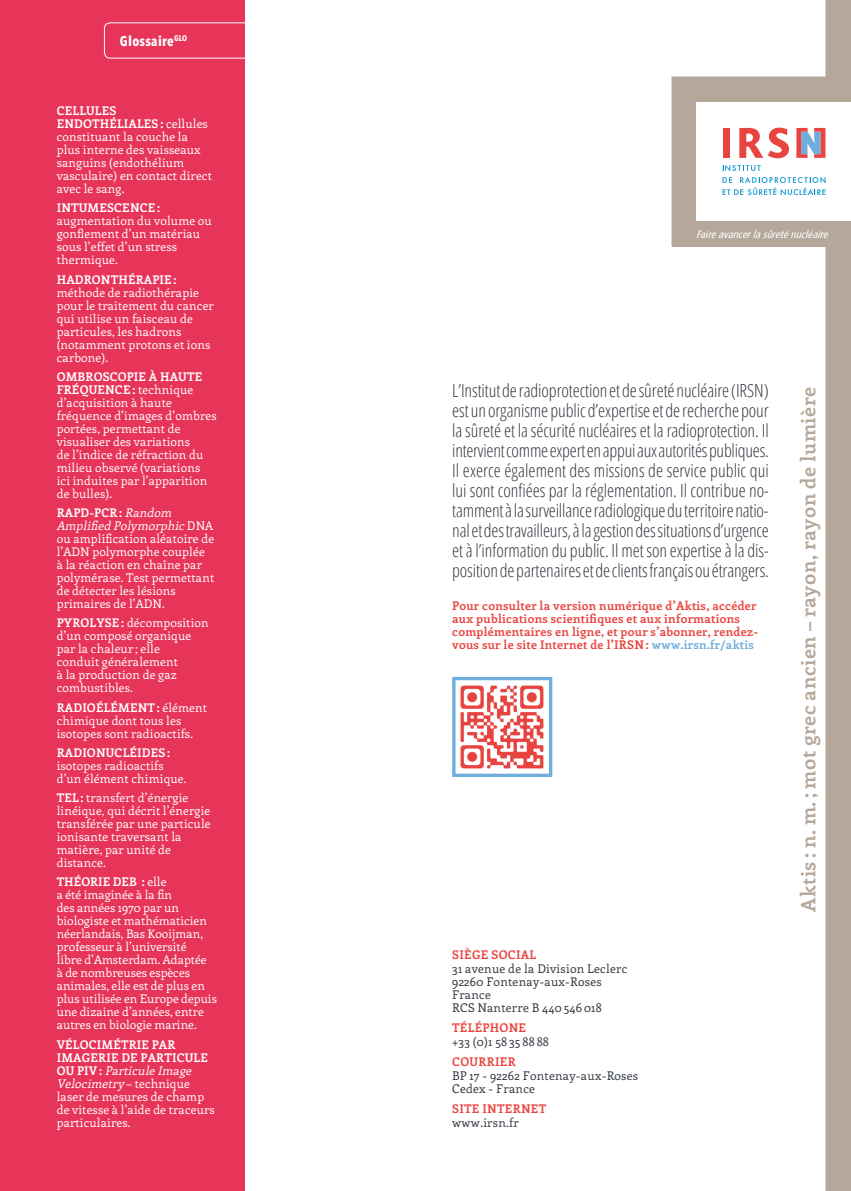
<style>
.page{position:relative;width:851px;height:1191px;background:#fff}
.page>*{position:absolute;margin:0;border:0;box-sizing:border-box;transform-origin:0 0}
.t1{font:700 20px "Enriqueta";letter-spacing:.02em;color:#b5a79a}
.t2{font:300 condensed 18px/20px "Open Sans";letter-spacing:-.01em;color:#333a42;text-align:justify}
.t3{font:700 condensed 14px "Avenir Next LT Pro";letter-spacing:.02em;color:#fff}
.t4{font:12px/13px "Enriqueta";letter-spacing:.01em;color:#fff}
.t5{font:700 12px/13px "Enriqueta";letter-spacing:.02em;color:#e94540}
.t6{font:12px/13px "Enriqueta";letter-spacing:.02em;color:#333a42}
.t7{font:700 12px "Enriqueta";letter-spacing:.01em;color:#fff}
.t8{font:italic condensed 10.8px "Frutiger";color:#fff}
.s1{font-weight:700}
.s2{font-style:italic}
.s3{color:#6eaddc}
</style>
<div class="page">
<div style="left:0;top:0;width:244px;height:1191px;background:#e73459"></div>
<svg style="left:671px;top:0;width:179px;height:1191px"></svg>
<div style="left:696px;top:102px;width:154px;height:119px;background:#fff"></div>
<div style="left:722px;top:128px;width:7px;height:30px;background:#e94540"></div>
<svg style="left:739px;top:128px;width:49px;height:30px"></svg>
<svg style="left:796px;top:128px;width:29px;height:30px"></svg>
<svg style="left:722px;top:165px;width:38px;height:6px"></svg>
<svg style="left:722px;top:177px;width:103px;height:18px"></svg>
<div style="left:672px;top:221px;width:178px;height:25px;background:#b5a79a"></div>
<svg style="left:103px;top:22px;width:142px;height:37px"></svg>
<img style="left:460px;top:685px;width:84px;height:84px">
<div style="left:452px;top:677px;width:100px;height:100px;border:3px solid #6eaddc"></div>
<p class="t3" style="left:120px;top:32px;width:69px">Glossaire<sup>GLO</sup></p>
<p class="t4" style="left:57px;top:104px;width:157px"><span class="s1">CELLULES<br>ENDOTHÉLIALES:</span> cellules constituant la couche la plus interne des vaisseaux sanguins (endothélium vasculaire) en contact direct avec le sang.</p>
<p class="t7" style="left:57px;top:199px;width:105px">INTUMESCENCE:</p>
<p class="t4" style="left:57px;top:214px;width:157px">augmentation du volume ou gonflement d’un matériau sous l’effet d’un stress thermique.</p>
<p class="t7" style="left:57px;top:270px;width:121px">HADRONTHÉRAPIE:</p>
<p class="t4" style="left:57px;top:285px;width:159px">méthode de radiothérapie pour le traitement du cancer qui utilise un faisceau de particules, les hadrons (notamment protons et ions carbone).</p>
<p class="t4" style="left:57px;top:369px;width:161px"><span class="s1">OMBROSCOPIE À HAUTE<br>FRÉQUENCE:</span> technique d’acquisition à haute fréquence d’images d’ombres portées, permettant de visualiser des variations<br>de l’indice de réfraction du milieu observé (variations ici induites par l’apparition de bulles).</p>
<p class="t4" style="left:57px;top:505px;width:159px"><span class="s1">RAPD-PCR:</span> <span class="s2">Random<br>Amplified Polymorphic</span> D N A ou amplification aléatoire de l’ADN polymorphe couplée<br>à la réaction en chaîne par polymérase. Test permettant de détecter les lésions primaires de l’ADN.</p>
<p class="t4" style="left:57px;top:616px;width:153px"><span class="s1">PYROLYSE:</span> décomposition d’un composé organique par la chaleur ; elle<br>conduit généralement<br>à la production de gaz combustibles.</p>
<p class="t4" style="left:57px;top:700px;width:152px"><span class="s1">RADIOÉLÉMENT:</span> élément chimique dont tous les isotopes sont radioactifs.</p>
<p class="t7" style="left:57px;top:744px;width:115px">RADIONUCLÉIDES:</p>
<p class="t4" style="left:57px;top:758px;width:131px">isotopes radioactifs d’un élément chimique.</p>
<p class="t4" style="left:57px;top:790px;width:155px"><span class="s1">TEL:</span> transfert d’énergie linéique, qui décrit l’énergie transférée par une particule ionisante traversant la matière, par unité de distance.</p>
<p class="t4" style="left:57px;top:875px;width:162px"><span class="s1">THÉORIE DEB :</span> elle<br>a été imaginée à la fin<br>des années 1970 par un biologiste et mathématicien néerlandais, Bas Kooijman, professeur à l’université<br>libre d’Amsterdam. Adaptée<br>à de nombreuses espèces animales, elle est de plus en plus utilisée en Europe depuis une dizaine d’années, entre autres en biologie marine.</p>
<p class="t4" style="left:57px;top:1037px;width:160px"><span class="s1">VÉLOCIMÉTRIE PAR<br>IMAGERIE DE PARTICULE<br>O U P I V :</span> <span class="s2">Particule Image<br>Velocimetry</span> – t e c h n i q u e laser de mesures de champ de vitesse à l’aide de traceurs particulaires.</p>
<p class="t8" style="left:696px;top:228px;width:136px">Faireavancerlasûreténucléaire</p>
<p class="t2" style="left:452px;top:380px;width:318px">L’Institut de radioprotection et de sûreté nucléaire (IRSN) est un organisme public d’expertise et de recherche pour la sûreté et la sécurité nucléaires et la radioprotection. Il intervient comme expert en appui aux autorités publiques.<br>Il exerce également des missions de service public qui lui sont confiées par la réglementation. Il contribue no&shy;tamment à la surveillance radiologique du territoire natio&shy;nal et des travailleurs, à la gestion des situations d’urgence et à l’information du public. Il met son expertise à la dis&shy;position de partenaires et de clients français ou étrangers.</p>
<p class="t5" style="left:452px;top:598px;width:307px">Pour consulter la version numérique d’Aktis, accéder aux publications scientifiques et aux informations complémentaires en ligne, et pour s’abonner, rendez&shy;vous sur le site Internet de l’IRSN : <span class="s3">www.irsn.fr/aktis</span></p>
<p class="t5" style="left:452px;top:947px;width:85px">SIÈGE SOCIAL</p>
<p class="t6" style="left:452px;top:961px;width:177px">31 avenue de la Division Leclerc<br>92260 Fontenay-aux-Roses<br>France<br>RCS Nanterre B 440 546 018</p>
<p class="t5" style="left:452px;top:1020px;width:75px">TÉLÉPHONE</p>
<p class="t6" style="left:452px;top:1034px;width:98px">+33 (0)1 58 35 88 88</p>
<p class="t5" style="left:452px;top:1054px;width:65px">COURRIER</p>
<p class="t6" style="left:452px;top:1068px;width:187px">BP 17 - 92262 Fontenay-aux-Roses<br>Cedex - France</p>
<p class="t5" style="left:452px;top:1101px;width:96px">SITE INTERNET</p>
<p class="t6" style="left:452px;top:1115px;width:68px">www.irsn.fr</p>
<h1 class="t1" style="left:793px;top:911px;width:526px;rotate:-90deg">Aktis : n. m. ; mot grec ancien – rayon, rayon de lumière</h1>
</div>
